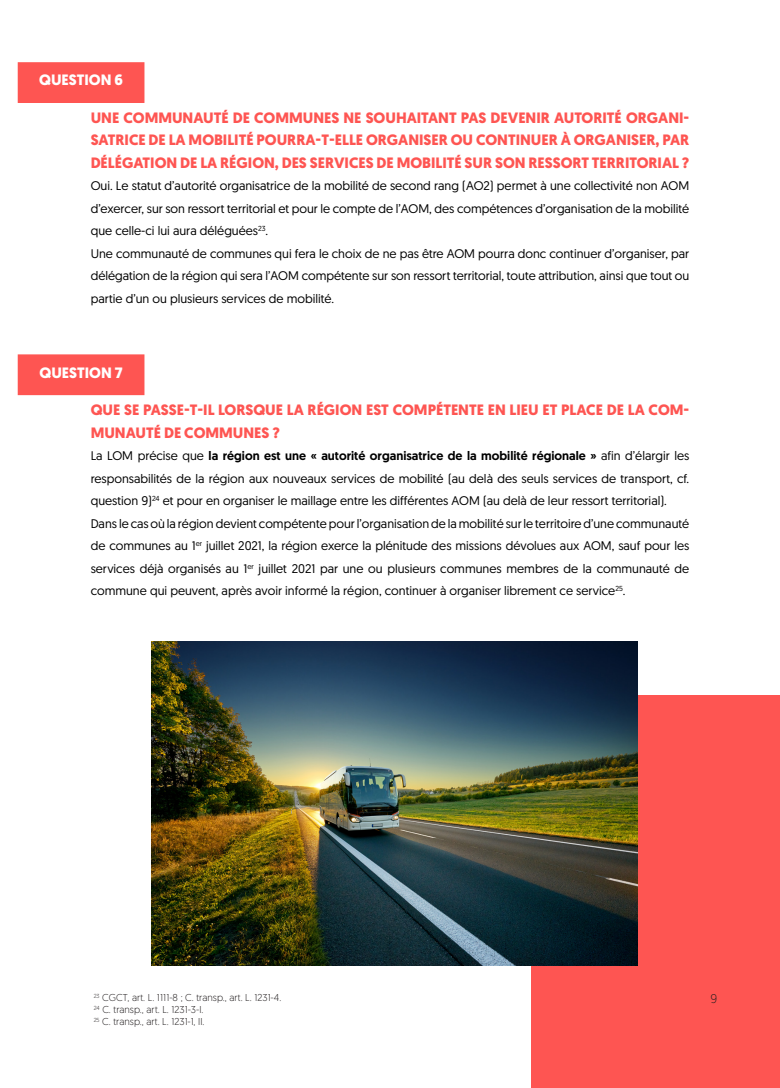
<style>
.page{position:relative;width:780px;height:1088px;background:#fff}
.page>*{position:absolute;margin:0;border:0;box-sizing:border-box;transform-origin:0 0}
.t1{font:700 15px/22.5px "Geomanist";color:#fe5552;text-align:justify}
.t2{font:700 15px "Geomanist";color:#fff}
.t3{font:12.5px/22.5px "Geomanist";color:#000;text-align:justify}
.t4{font:300 12.5px "Geomanist";color:#231f20}
.t5{font:300 10px "Geomanist";color:#231f20}
.s1{font-weight:500}
</style>
<div class="page">
<div style="left:532px;top:695px;width:248px;height:393px;background:#fe5552"></div>
<div style="left:18px;top:63px;width:126px;height:39px;background:#fe5552"></div>
<div style="left:18px;top:62px;width:126px;height:41px;border:1px solid #fe5552"></div>
<div style="left:18px;top:355px;width:126px;height:39px;background:#fe5552"></div>
<div style="left:18px;top:354px;width:126px;height:41px;border:1px solid #fe5552"></div>
<img style="left:151px;top:641px;width:486px;height:325px">
<p class="t2" style="left:39px;top:70px;width:85px">QUESTION 6</p>
<p class="t1" style="left:91px;top:106px;width:600px">UNE COMMUNAUTÉ DE COMMUNES NE SOUHAITANT PAS DEVENIR AUTORITÉ ORGANI-SATRICE DE LA MOBILITÉ POURRA-T-ELLE ORGANISER OU CONTINUER À ORGANISER, PAR DÉLÉGATION DE LA RÉGION, DES SERVICES DE MOBILITÉ SUR SON RESSORT TERRITORIAL ?</p>
<p class="t3" style="left:91px;top:174px;width:600px">Oui. Le statut d’autorité organisatrice de la mobilité de second rang (AO2) permet à une collectivité non AOM d’exercer, sur son ressort territorial et pour le compte de l’AOM, des compétences d’organisation de la mobilité que celle-ci lui aura déléguées<sup>23</sup>.</p>
<p class="t3" style="left:91px;top:242px;width:600px">Une communauté de communes qui fera le choix de ne pas être AOM pourra donc continuer d’organiser, par délégation de la région qui sera l’AOM compétente sur son ressort territorial, toute attribution, ainsi que tout ou partie d’un ou plusieurs services de mobilité.</p>
<p class="t2" style="left:40px;top:362px;width:85px">QUESTION 7</p>
<p class="t1" style="left:91px;top:399px;width:600px">QUE SE PASSE-T-IL LORSQUE LA RÉGION EST COMPÉTENTE EN LIEU ET PLACE DE LA COM-<br>MUNAUTÉ DE COMMUNES ?</p>
<p class="t3" style="left:91px;top:444px;width:600px">La LOM précise que <span class="s1">la région est une « autorité organisatrice de la mobilité régionale »</span> afin d’élargir les responsabilités de la région aux nouveaux services de mobilité (au delà des seuls services de transport, cf. question 9)<sup>24</sup> et pour en organiser le maillage entre les différentes AOM (au delà de leur ressort territorial).</p>
<p class="t3" style="left:91px;top:512px;width:600px">Dans le cas où la région devient compétente pour l’organisation de la mobilité sur le territoire d’une communauté de communes au 1<sup>er</sup> juillet 2021, la région exerce la plénitude des missions dévolues aux AOM, sauf pour les services déjà organisés au 1<sup>er</sup> juillet 2021 par une ou plusieurs communes membres de la communauté de commune qui peuvent, après avoir informé la région, continuer à organiser librement ce service<sup>25</sup>.</p>
<p class="t5" style="left:94px;top:991px;width:189px"><sup>23</sup> CGCT, art. L. 1111-8 ; C. transp., art. L. 1231-4.</p>
<p class="t5" style="left:94px;top:1003px;width:111px"><sup>24</sup> C. transp., art. L. 1231-3-I.</p>
<p class="t5" style="left:94px;top:1015px;width:112px"><sup>25</sup> C. transp., art. L. 1231-1, II.</p>
<p class="t4" style="left:710px;top:990px;width:8px">9</p>
</div>
